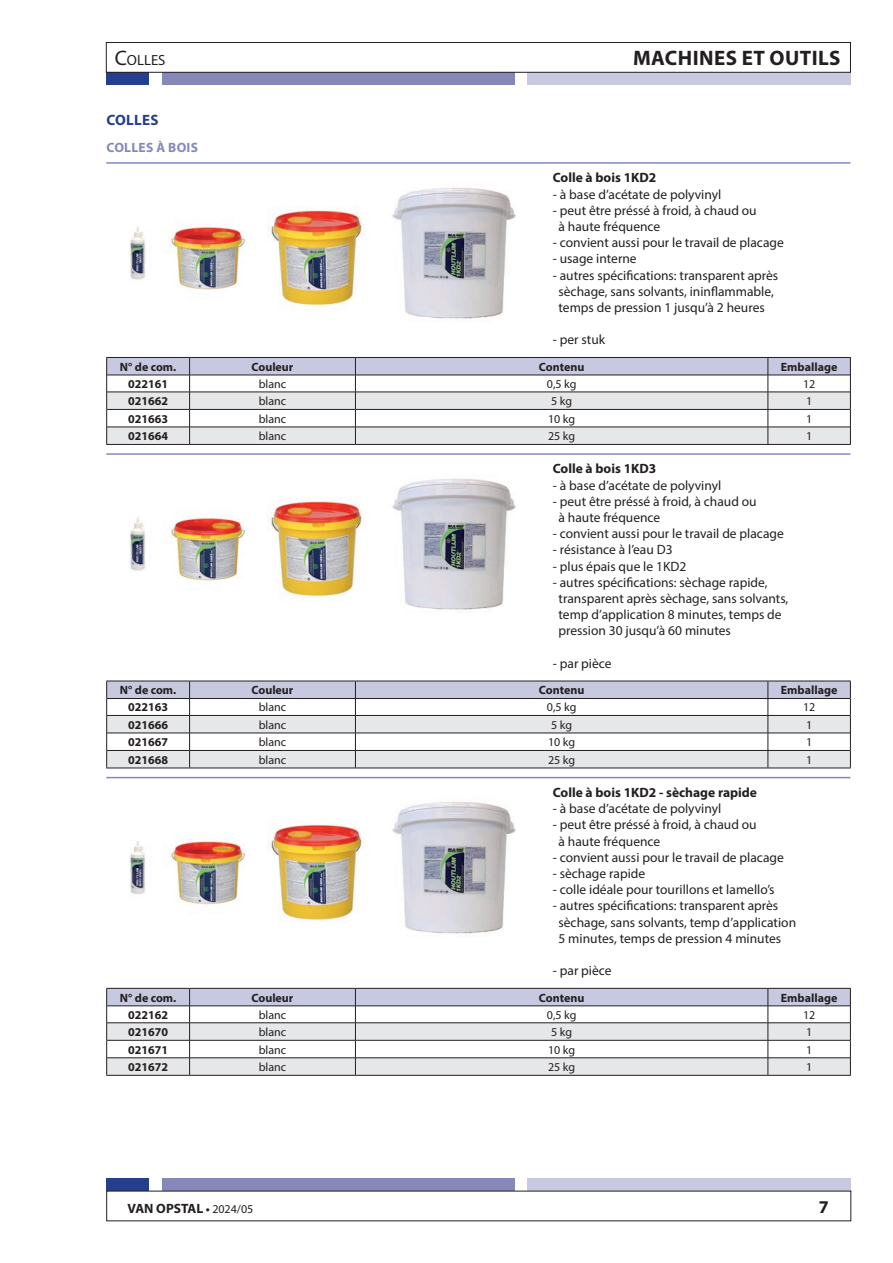
<style>
.page{position:relative;width:893px;height:1263px;background:#fff}
.page>*{position:absolute;margin:0;border:0;box-sizing:border-box;transform-origin:0 0}
.t1{font:700 21px "Myriad Pro";letter-spacing:.02em;color:#231f20}
.t2{font:700 18px "Myriad Pro";color:#231f20}
.Groep{font:700 15px "Myriad Pro";color:#253f8e}
.t3{font:14.7px "Myriad Pro";color:#231f20}
.Omschrijving{font:13.5px/16.2px "Myriad Pro";color:#231f20}
.Omschrijving_Header{font:700 13.5px "Myriad Pro";color:#231f20}
.Subgroep{font:700 13.5px "Myriad Pro";color:#8688ba}
.Tabel_Cell{font:12px "Myriad Pro";color:#231f20}
.Tabel_Header{font:700 12px "Myriad Pro";color:#231f20}
.Tabel_Cell_Bold{font:700 12px "Myriad Pro";color:#231f20}
.s1{font-size:21px}
.s2{font-size:12px}
.s3{font-weight:400;font-size:12px}
</style>
<div class="page">
<div style="left:106px;top:72px;width:43px;height:13px;background:#253f8e"></div>
<div style="left:106px;top:1178px;width:43px;height:13px;background:#253f8e"></div>
<div style="left:162px;top:72px;width:352px;height:13px;background:#8688ba"></div>
<div style="left:162px;top:1178px;width:352px;height:13px;background:#8688ba"></div>
<div style="left:527px;top:72px;width:323px;height:13px;background:#c7c9e1"></div>
<div style="left:527px;top:1178px;width:323px;height:13px;background:#c7c9e1"></div>
<div style="left:106px;top:42px;width:745px;height:31px;border:1px solid #231f20"></div>
<hr style="left:106px;top:162px;width:744px;height:2px;background:#8688ba">
<hr style="left:106px;top:453px;width:744px;height:2px;background:#8688ba">
<hr style="left:106px;top:777px;width:744px;height:1px;background:#8688ba">
<img style="left:129px;top:187px;width:387px;height:134px">
<hr style="left:106px;top:444px;width:84px;height:1px;background:#231f20">
<hr style="left:190px;top:444px;width:165px;height:1px;background:#231f20">
<hr style="left:355px;top:444px;width:413px;height:1px;background:#231f20">
<hr style="left:768px;top:444px;width:83px;height:1px;background:#231f20">
<svg style="left:106px;top:357px;width:745px;height:87px"></svg>
<img style="left:129px;top:478px;width:387px;height:134px">
<hr style="left:106px;top:768px;width:84px;height:1px;background:#231f20">
<hr style="left:190px;top:768px;width:165px;height:1px;background:#231f20">
<hr style="left:355px;top:768px;width:413px;height:1px;background:#231f20">
<hr style="left:768px;top:768px;width:83px;height:1px;background:#231f20">
<svg style="left:106px;top:681px;width:745px;height:87px"></svg>
<img style="left:129px;top:802px;width:387px;height:132px">
<hr style="left:106px;top:1075px;width:84px;height:1px;background:#231f20">
<hr style="left:190px;top:1075px;width:165px;height:1px;background:#231f20">
<hr style="left:355px;top:1075px;width:413px;height:1px;background:#231f20">
<hr style="left:768px;top:1075px;width:83px;height:1px;background:#231f20">
<svg style="left:106px;top:988px;width:745px;height:87px"></svg>
<p class="t3" style="left:115px;top:51px;width:52px"><span class="s1">C</span>OLLES</p>
<h1 class="t1" style="left:633px;top:44px;width:209px">Machines et outils</h1>
<p class="Groep" style="left:106px;top:110px;width:10px">COLLES</p>
<p class="Subgroep" style="left:106px;top:138px;width:9px">COLLES</p>
<p class="Subgroep" style="left:156px;top:138px;width:42px">À BOIS</p>
<p class="Omschrijving_Header" style="left:553px;top:169px;width:105px">Colle à bois 1KD2</p>
<p class="Omschrijving" style="left:553px;top:186px;width:170px">- à base d’acétate de polyvinyl</p>
<p class="Omschrijving" style="left:558px;top:202px;width:200px;text-indent:-6px">- peut être préssé à froid, à chaud ou à haute fréquence</p>
<p class="Omschrijving" style="left:553px;top:234px;width:233px">- convient aussi pour le travail de placage</p>
<p class="Omschrijving" style="left:553px;top:250px;width:85px">- usage interne</p>
<p class="Omschrijving" style="left:553px;top:267px;width:227px;text-align:center">- autres spécifications: transparent après sèchage, sans solvants, ininflammable, temps de pression 1 jusqu’à 2 heures</p>
<p class="Omschrijving" style="left:553px;top:331px;width:54px">- per stuk</p>
<p class="Tabel_Header" style="left:120px;top:359px;width:58px">N° de com.</p>
<p class="Tabel_Header" style="left:251px;top:359px;width:44px">Couleur</p>
<p class="Tabel_Header" style="left:539px;top:359px;width:47px">Contenu</p>
<p class="Tabel_Header" style="left:781px;top:359px;width:58px">Emballage</p>
<p class="Tabel_Cell_Bold" style="left:128px;top:376px;width:41px">022161</p>
<p class="Tabel_Cell" style="left:259px;top:376px;width:29px">blanc</p>
<p class="Tabel_Cell" style="left:547px;top:376px;width:31px">0,5 kg</p>
<p class="Tabel_Cell" style="left:803px;top:376px;width:14px">12</p>
<p class="Tabel_Cell_Bold" style="left:128px;top:393px;width:41px">021662</p>
<p class="Tabel_Cell" style="left:259px;top:394px;width:29px">blanc</p>
<p class="Tabel_Cell" style="left:551px;top:394px;width:23px">5 kg</p>
<p class="Tabel_Cell" style="left:806px;top:394px;width:8px">1</p>
<p class="Tabel_Cell_Bold" style="left:128px;top:411px;width:41px">021663</p>
<p class="Tabel_Cell" style="left:259px;top:411px;width:29px">blanc</p>
<p class="Tabel_Cell" style="left:548px;top:411px;width:29px">10 kg</p>
<p class="Tabel_Cell" style="left:806px;top:411px;width:8px">1</p>
<p class="Tabel_Cell_Bold" style="left:128px;top:428px;width:41px">021664</p>
<p class="Tabel_Cell" style="left:259px;top:429px;width:29px">blanc</p>
<p class="Tabel_Cell" style="left:548px;top:429px;width:29px">25 kg</p>
<p class="Tabel_Cell" style="left:806px;top:429px;width:8px">1</p>
<p class="Omschrijving_Header" style="left:553px;top:460px;width:105px">Colle à bois 1KD3</p>
<p class="Omschrijving" style="left:553px;top:477px;width:170px">- à base d’acétate de polyvinyl</p>
<p class="Omschrijving" style="left:558px;top:493px;width:200px;text-indent:-6px">- peut être préssé à froid, à chaud ou à haute fréquence</p>
<p class="Omschrijving" style="left:553px;top:525px;width:233px">- convient aussi pour le travail de placage</p>
<p class="Omschrijving" style="left:553px;top:542px;width:121px">- résistance à l’eau D3</p>
<p class="Omschrijving" style="left:553px;top:558px;width:135px">- plus épais que le 1KD2</p>
<p class="Omschrijving" style="left:558px;top:574px;width:231px;text-indent:-6px">- autres spécifications: sèchage rapide, transparent après sèchage, sans solvants, temp d’application 8 minutes, temps de pression 30 jusqu’à 60 minutes</p>
<p class="Omschrijving" style="left:553px;top:655px;width:60px">- par pièce</p>
<p class="Tabel_Header" style="left:120px;top:682px;width:58px">N° de com.</p>
<p class="Tabel_Header" style="left:251px;top:682px;width:44px">Couleur</p>
<p class="Tabel_Header" style="left:539px;top:682px;width:47px">Contenu</p>
<p class="Tabel_Header" style="left:781px;top:682px;width:58px">Emballage</p>
<p class="Tabel_Cell_Bold" style="left:128px;top:699px;width:41px">022163</p>
<p class="Tabel_Cell" style="left:259px;top:700px;width:29px">blanc</p>
<p class="Tabel_Cell" style="left:547px;top:700px;width:31px">0,5 kg</p>
<p class="Tabel_Cell" style="left:803px;top:700px;width:14px">12</p>
<p class="Tabel_Cell_Bold" style="left:128px;top:717px;width:41px">021666</p>
<p class="Tabel_Cell" style="left:259px;top:717px;width:29px">blanc</p>
<p class="Tabel_Cell" style="left:551px;top:717px;width:23px">5 kg</p>
<p class="Tabel_Cell" style="left:806px;top:717px;width:8px">1</p>
<p class="Tabel_Cell_Bold" style="left:128px;top:734px;width:41px">021667</p>
<p class="Tabel_Cell" style="left:259px;top:735px;width:29px">blanc</p>
<p class="Tabel_Cell" style="left:548px;top:735px;width:29px">10 kg</p>
<p class="Tabel_Cell" style="left:806px;top:735px;width:8px">1</p>
<p class="Tabel_Cell_Bold" style="left:128px;top:752px;width:41px">021668</p>
<p class="Tabel_Cell" style="left:259px;top:752px;width:29px">blanc</p>
<p class="Tabel_Cell" style="left:548px;top:752px;width:29px">25 kg</p>
<p class="Tabel_Cell" style="left:806px;top:752px;width:8px">1</p>
<p class="Omschrijving_Header" style="left:553px;top:784px;width:206px">Colle à bois 1KD2 - sèchage rapide</p>
<p class="Omschrijving" style="left:553px;top:800px;width:170px">- à base d’acétate de polyvinyl</p>
<p class="Omschrijving" style="left:558px;top:816px;width:200px;text-indent:-6px">- peut être préssé à froid, à chaud ou à haute fréquence</p>
<p class="Omschrijving" style="left:553px;top:849px;width:233px">- convient aussi pour le travail de placage</p>
<p class="Omschrijving" style="left:553px;top:865px;width:94px">- sèchage rapide</p>
<p class="Omschrijving" style="left:553px;top:881px;width:223px">- colle idéale pour tourillons et lamello’s</p>
<p class="Omschrijving" style="left:558px;top:897px;width:239px;text-indent:-6px">- autres spécifications: transparent après sèchage, sans solvants, temp d’application<br>5 minutes, temps de pression 4 minutes</p>
<p class="Omschrijving" style="left:553px;top:962px;width:60px">- par pièce</p>
<p class="Tabel_Header" style="left:120px;top:990px;width:58px">N° de com.</p>
<p class="Tabel_Header" style="left:251px;top:990px;width:44px">Couleur</p>
<p class="Tabel_Header" style="left:539px;top:990px;width:47px">Contenu</p>
<p class="Tabel_Header" style="left:781px;top:990px;width:58px">Emballage</p>
<p class="Tabel_Cell_Bold" style="left:128px;top:1007px;width:41px">022162</p>
<p class="Tabel_Cell" style="left:259px;top:1007px;width:29px">blanc</p>
<p class="Tabel_Cell" style="left:547px;top:1007px;width:31px">0,5 kg</p>
<p class="Tabel_Cell" style="left:803px;top:1007px;width:14px">12</p>
<p class="Tabel_Cell_Bold" style="left:128px;top:1024px;width:41px">021670</p>
<p class="Tabel_Cell" style="left:259px;top:1024px;width:29px">blanc</p>
<p class="Tabel_Cell" style="left:551px;top:1024px;width:23px">5 kg</p>
<p class="Tabel_Cell" style="left:806px;top:1024px;width:8px">1</p>
<p class="Tabel_Cell_Bold" style="left:128px;top:1042px;width:41px">021671</p>
<p class="Tabel_Cell" style="left:259px;top:1042px;width:29px">blanc</p>
<p class="Tabel_Cell" style="left:548px;top:1042px;width:29px">10 kg</p>
<p class="Tabel_Cell" style="left:806px;top:1042px;width:8px">1</p>
<p class="Tabel_Cell_Bold" style="left:128px;top:1059px;width:41px">021672</p>
<p class="Tabel_Cell" style="left:259px;top:1060px;width:29px">blanc</p>
<p class="Tabel_Cell" style="left:548px;top:1060px;width:29px">25 kg</p>
<p class="Tabel_Cell" style="left:806px;top:1060px;width:8px">1</p>
<p class="Omschrijving_Header" style="left:128px;top:1199px;width:127px">VAN OPSTAL <span class="s2">•</span> <span class="s3">2024/05</span></p>
<h2 class="t2" style="left:819px;top:1195px;width:11px">7</h2>
</div>
